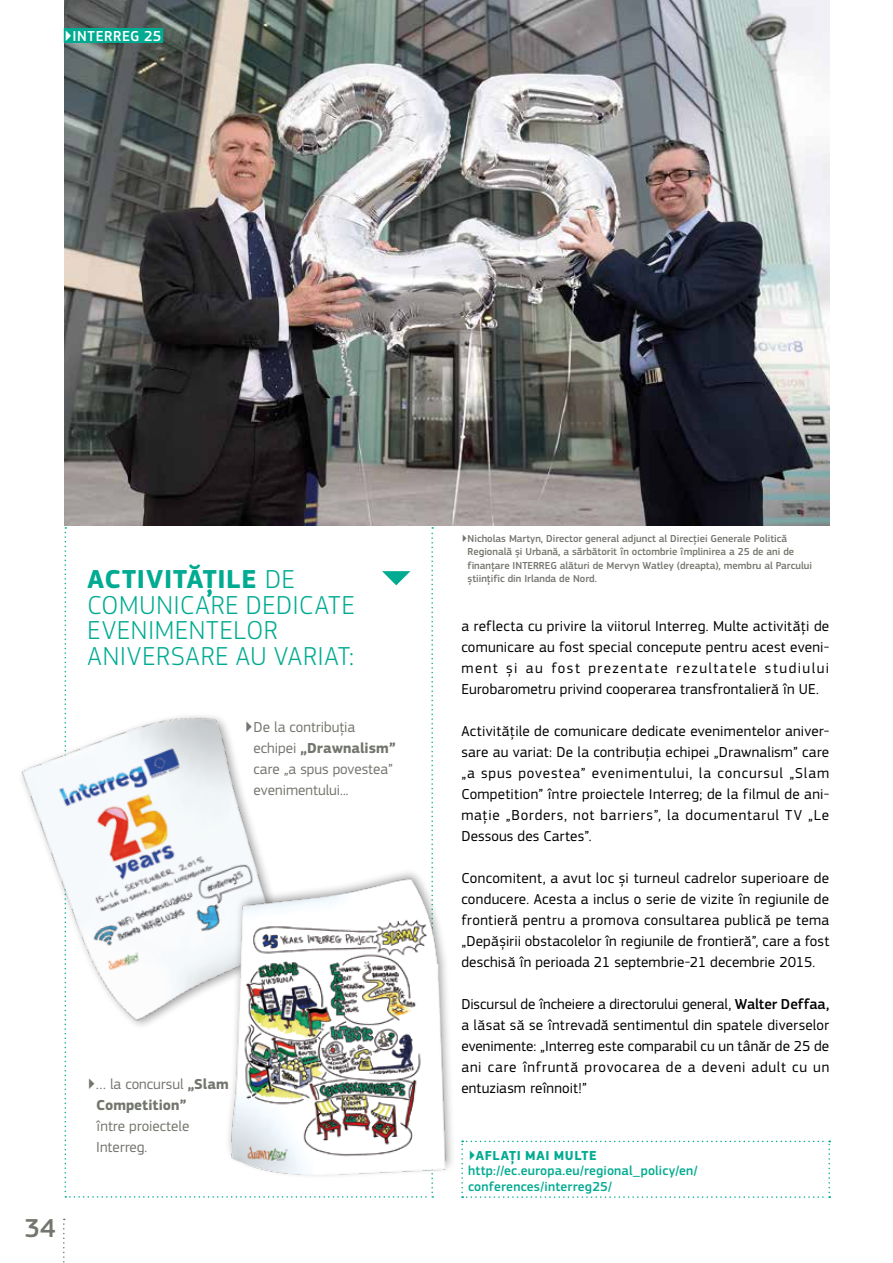
<style>
.page{position:relative;width:893px;height:1263px;background:#fff}
.page>*{position:absolute;margin:0;border:0;box-sizing:border-box;transform-origin:0 0}
.t1{font:300 27px/25.5px "EC Square Sans Pro";letter-spacing:.025em;color:#00ab91}
.t2{font:500 27px "EC Square Sans Pro";color:#73766e}
.t3{font:15px/21px "EC Square Sans Pro";letter-spacing:.015em;color:#000;text-align:justify}
.t4{font:15px/21px "EC Square Sans Pro";color:#73766e}
.t5{font:700 15px/21px "EC Square Sans Pro";color:#73766e}
.t6{font:500 15px "EC Square Sans Pro";letter-spacing:.04em;color:#fff}
.t7{font:500 13.5px/15.8px "EC Square Sans Pro";letter-spacing:.015em;color:#00ab91}
.t8{font:700 13.5px "EC Square Sans Pro";letter-spacing:.05em;color:#00ab91}
.t9{font:500 10.5px/13.5px "EC Square Sans Pro";color:#73766e}
.s1{font-weight:700}
.s2{font-weight:400}
.s3{font-weight:500}
</style>
<div class="page">
<img style="left:65px;top:0;width:764px;height:526px">
<svg style="left:65px;top:527px;width:368px;height:671px"></svg>
<svg style="left:461px;top:1141px;width:369px;height:57px"></svg>
<img style="left:21px;top:694px;width:287px;height:344px">
<img style="left:213px;top:871px;width:254px;height:317px">
<div style="left:64px;top:28px;width:99px;height:15px;background:#00ab91"></div>
<svg style="left:63px;top:1219px;width:2px;height:44px"></svg>
<p class="t6" style="left:64px;top:27px;width:99px">▶INTERREG 25</p>
<h1 class="t1" style="left:88px;top:566px;width:269px"><span class="s1">ACTIVITĂȚILE</span> DE<br>COMUNICARE DEDICATE<br>EVENIMENTELOR<br>ANIVERSARE AU VARIAT:</h1>
<p class="t4" style="left:254px;top:717px;width:144px;text-indent:-9px">▶De la contribuția echipei <span class="s1">„Drawnalism” </span>care „a spus povestea” evenimentului...</p>
<h1 class="t2" style="left:25px;top:1212px;width:32px">34</h1>
<p class="t5" style="left:96px;top:1074px;width:134px;text-indent:-9px"><span class="s2">▶… la concursul</span> „Slam<br>Competition”</p>
<p class="t4" style="left:96px;top:1116px;width:95px">între proiectele<br>Interreg.</p>
<p class="t9" style="left:468px;top:531px;width:346px;text-indent:-6px">▶Nicholas Martyn, Director general adjunct al Direcției Generale Politică Regională și Urbană, a sărbătorit în octombrie împlinirea a 25 de ani de finanțare INTERREG alături de Mervyn Watley (dreapta), membru al Parcului științific din Irlanda de Nord.</p>
<p class="t3" style="left:461px;top:615px;width:369px">a reflecta cu privire la viitorul Interreg. Multe activități de comunicare au fost special concepute pentru acest eveni&shy;ment și au fost prezentate rezultatele studiului Eurobarometru privind cooperarea transfrontalieră în UE.</p>
<p class="t3" style="left:461px;top:720px;width:369px">Activitățile de comunicare dedicate evenimentelor aniver&shy;sare au variat: De la contribuția echipei „Drawnalism” care „a spus povestea” evenimentului, la concursul „Slam Competition” între proiectele Interreg; de la filmul de ani&shy;mație „Borders, not barriers”, la documentarul TV „Le Dessous des Cartes”.</p>
<p class="t3" style="left:461px;top:867px;width:369px">Concomitent, a avut loc și turneul cadrelor superioare de conducere. Acesta a inclus o serie de vizite în regiunile de frontieră pentru a promova consultarea publică pe tema „Depășirii obstacolelor în regiunile de frontieră”, care a fost deschisă în perioada 21 septembrie-21 decembrie 2015.</p>
<p class="t3" style="left:461px;top:993px;width:369px">Discursul de încheiere a directorului general, <span class="s3">Walter Deffaa, </span>a lăsat să se întrevadă sentimentul din spatele diverselor evenimente: „Interreg este comparabil cu un tânăr de 25 de ani care înfruntă provocarea de a deveni adult cu un entuziasm reînnoit!”</p>
<p class="t8" style="left:468px;top:1147px;width:130px">▶AFLAŢI MAI MULTE</p>
<p class="t7" style="left:468px;top:1163px;width:231px">http://ec.europa.eu/regional_policy/en/ conferences/interreg25/</p>
</div>
